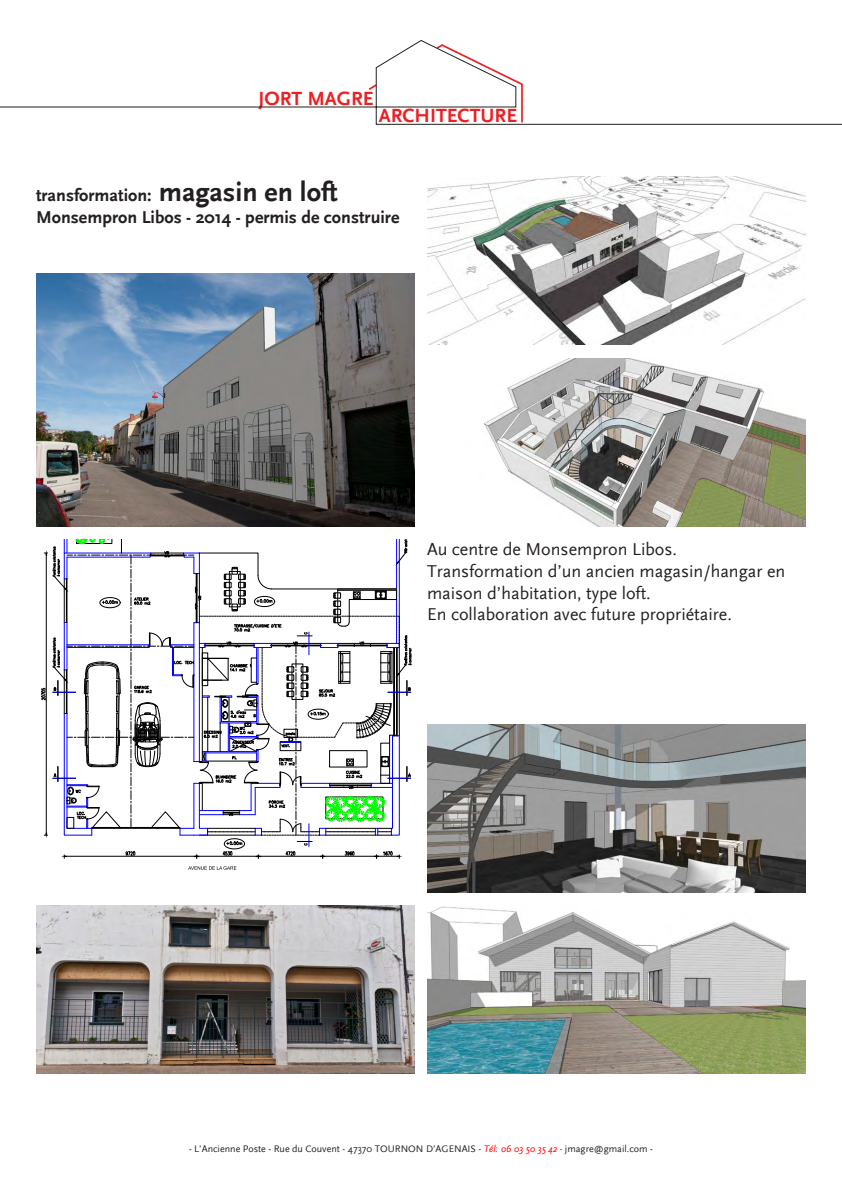
<style>
.page{position:relative;width:842px;height:1191px;background:#fff}
.page>*{position:absolute;margin:0;border:0;box-sizing:border-box;transform-origin:0 0}
.t1{font:700 20.1px "Scala Sans";color:#ee1f23}
.t2{font:18px/21.6px "Scala Sans";color:#231f20}
.t3{font:700 18px "Scala Sans";color:#231f20}
.t4{font:10px "Scala Sans";color:#231f20}
.s1{font-size:28px}
.s2{font-style:italic;color:#f00}
</style>
<div class="page">
<svg style="left:0;top:40px;width:842px;height:85px"></svg>
<svg style="left:42px;top:538px;width:370px;height:320px"></svg>
<svg style="left:188px;top:866px;width:48px;height:3px"></svg>
<img style="left:36px;top:274px;width:379px;height:252px">
<img style="left:427px;top:177px;width:379px;height:168px">
<img style="left:484px;top:358px;width:322px;height:168px">
<img style="left:427px;top:724px;width:379px;height:168px">
<img style="left:427px;top:906px;width:379px;height:167px">
<img style="left:36px;top:905px;width:379px;height:168px">
<p class="t1" style="left:258px;top:88px;width:117px">JORT MAGRE</p>
<p class="t1" style="left:379px;top:105px;width:140px">ARCHITECTURE</p>
<p class="t3" style="left:36px;top:185px;width:303px">transformation: <span class="s1">magasin en loft</span></p>
<p class="t3" style="left:36px;top:207px;width:365px">Monsempron Libos - 2014 - permis de construire</p>
<p class="t2" style="left:427px;top:539px;width:252px">Au centre de Monsempron Libos.</p>
<p class="t2" style="left:427px;top:560px;width:360px">Transformation d’un ancien magasin/hangar en maison d’habitation, type loft.</p>
<p class="t2" style="left:427px;top:604px;width:306px">En collaboration avec future propriétaire.</p>
<p class="t4" style="left:189px;top:1142px;width:465px">- L’Ancienne Poste - Rue du Couvent - 47370 TOURNON D’AGENAIS - <span class="s2">Tél: 06 03 50 35 42 -</span> jmagre@gmail.com -</p>
</div>
